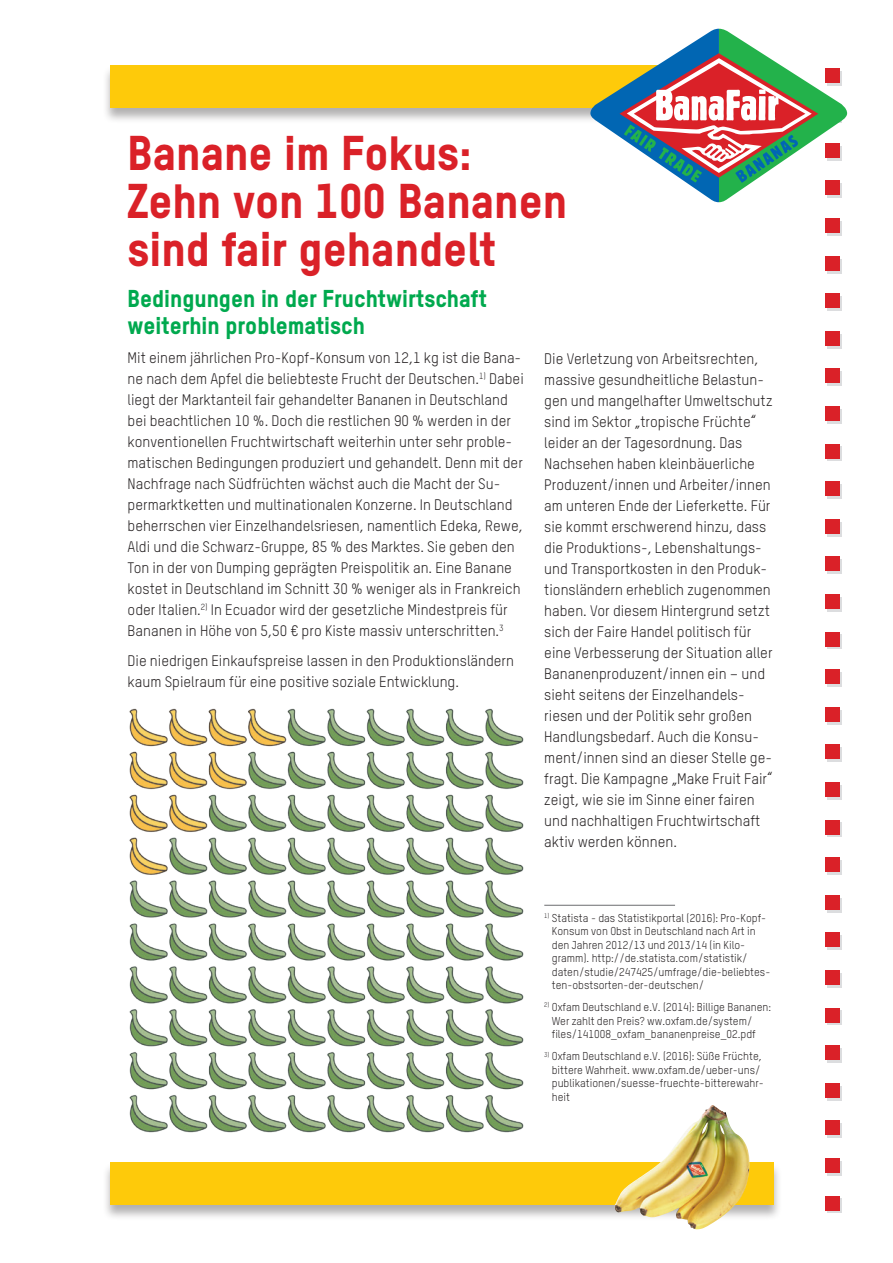
<style>
.page{position:relative;width:893px;height:1263px;background:#fff}
.page>*{position:absolute;margin:0;border:0;box-sizing:border-box;transform-origin:0 0}
.t1{font:800 48px/48px "TSTAR";color:#da2128}
.t2{font:800 24px/27px "TSTAR";color:#00a94e}
.t3{font:15px/21px "TSTARPRO";color:#231f20}
.t4{font:11.25px/13.5px "TSTARPRO";color:#231f20}
</style>
<div class="page">
<div style="left:102px;top:1162px;width:680px;height:59px;background:#231f20;opacity:.35"></div>
<div style="left:111px;top:1162px;width:663px;height:42px;background:#feca0a"></div>
<div style="left:102px;top:65px;width:680px;height:59px;background:#231f20;opacity:.35"></div>
<div style="left:111px;top:65px;width:663px;height:42px;background:#feca0a"></div>
<svg style="left:828px;top:785px;width:14px;height:14px"></svg>
<div style="left:825px;top:782px;width:14px;height:14px;background:#da2128"></div>
<svg style="left:828px;top:1161px;width:14px;height:14px"></svg>
<div style="left:825px;top:1158px;width:14px;height:14px;background:#da2128"></div>
<svg style="left:828px;top:221px;width:14px;height:14px"></svg>
<div style="left:825px;top:218px;width:14px;height:15px;background:#da2128"></div>
<svg style="left:828px;top:259px;width:14px;height:14px"></svg>
<div style="left:825px;top:256px;width:14px;height:14px;background:#da2128"></div>
<svg style="left:828px;top:296px;width:14px;height:15px"></svg>
<div style="left:825px;top:294px;width:14px;height:14px;background:#da2128"></div>
<svg style="left:828px;top:334px;width:14px;height:14px"></svg>
<div style="left:825px;top:331px;width:14px;height:14px;background:#da2128"></div>
<svg style="left:828px;top:372px;width:14px;height:14px"></svg>
<div style="left:825px;top:369px;width:14px;height:14px;background:#da2128"></div>
<svg style="left:828px;top:409px;width:14px;height:14px"></svg>
<div style="left:825px;top:406px;width:14px;height:15px;background:#da2128"></div>
<svg style="left:828px;top:447px;width:14px;height:14px"></svg>
<div style="left:825px;top:444px;width:14px;height:14px;background:#da2128"></div>
<svg style="left:828px;top:484px;width:14px;height:15px"></svg>
<div style="left:825px;top:482px;width:14px;height:14px;background:#da2128"></div>
<svg style="left:828px;top:823px;width:14px;height:14px"></svg>
<div style="left:825px;top:820px;width:14px;height:14px;background:#da2128"></div>
<svg style="left:828px;top:522px;width:14px;height:14px"></svg>
<div style="left:825px;top:519px;width:14px;height:14px;background:#da2128"></div>
<svg style="left:828px;top:898px;width:14px;height:14px"></svg>
<div style="left:825px;top:895px;width:14px;height:14px;background:#da2128"></div>
<svg style="left:828px;top:560px;width:14px;height:14px"></svg>
<div style="left:825px;top:557px;width:14px;height:14px;background:#da2128"></div>
<svg style="left:828px;top:936px;width:14px;height:14px"></svg>
<div style="left:825px;top:933px;width:14px;height:14px;background:#da2128"></div>
<svg style="left:828px;top:597px;width:14px;height:14px"></svg>
<div style="left:825px;top:594px;width:14px;height:14px;background:#da2128"></div>
<svg style="left:828px;top:973px;width:14px;height:14px"></svg>
<div style="left:825px;top:970px;width:14px;height:14px;background:#da2128"></div>
<svg style="left:828px;top:635px;width:14px;height:14px"></svg>
<div style="left:825px;top:632px;width:14px;height:14px;background:#da2128"></div>
<svg style="left:828px;top:1011px;width:14px;height:14px"></svg>
<div style="left:825px;top:1008px;width:14px;height:14px;background:#da2128"></div>
<svg style="left:828px;top:672px;width:14px;height:15px"></svg>
<div style="left:825px;top:670px;width:14px;height:14px;background:#da2128"></div>
<svg style="left:828px;top:1048px;width:14px;height:15px"></svg>
<div style="left:825px;top:1045px;width:14px;height:15px;background:#da2128"></div>
<svg style="left:828px;top:710px;width:14px;height:14px"></svg>
<div style="left:825px;top:707px;width:14px;height:14px;background:#da2128"></div>
<svg style="left:828px;top:1086px;width:14px;height:14px"></svg>
<div style="left:825px;top:1083px;width:14px;height:14px;background:#da2128"></div>
<svg style="left:828px;top:748px;width:14px;height:14px"></svg>
<div style="left:825px;top:745px;width:14px;height:14px;background:#da2128"></div>
<svg style="left:828px;top:1124px;width:14px;height:14px"></svg>
<div style="left:825px;top:1121px;width:14px;height:14px;background:#da2128"></div>
<svg style="left:828px;top:860px;width:14px;height:15px"></svg>
<div style="left:825px;top:858px;width:14px;height:14px;background:#da2128"></div>
<svg style="left:828px;top:1199px;width:14px;height:14px"></svg>
<div style="left:825px;top:1196px;width:14px;height:14px;background:#da2128"></div>
<img style="left:615px;top:1105px;width:97px;height:112px">
<svg style="left:590px;top:29px;width:257px;height:173px"></svg>
<img style="left:129px;top:708px;width:395px;height:425px">
<hr style="left:544px;top:905px;width:131px;height:1px;background:#6c6d70">
<h1 class="t1" style="left:128px;top:128px;width:441px">Banane im Fokus:<br>Zehn von 100 Bananen sind fair gehandelt</h1>
<h2 class="t2" style="left:128px;top:284px;width:361px">Bedingungen in der Fruchtwirtschaft weiterhin problematisch</h2>
<p class="t3" style="left:128px;top:347px;width:398px">Mit einem jährlichen Pro-Kopf-Konsum von 12,1 kg ist die Bana&shy;ne nach dem Apfel die beliebteste Frucht der Deutschen.<sup>1)</sup> Dabei liegt der Marktanteil fair gehandelter Bananen in Deutschland bei beachtlichen 10 %. Doch die restlichen 90 % werden in der konventionellen Fruchtwirtschaft weiterhin unter sehr proble&shy;matischen Bedingungen produziert und gehandelt. Denn mit der Nachfrage nach Südfrüchten wächst auch die Macht der Su&shy;permarktketten und multinationalen Konzerne. In Deutschland beherrschen vier Einzelhandelsriesen, namentlich Edeka, Rewe, Aldi und die Schwarz-Gruppe, 85 % des Marktes. Sie geben den Ton in der von Dumping geprägten Preispolitik an. Eine Banane kostet in Deutschland im Schnitt 30 % weniger als in Frankreich oder Italien.<sup>2)</sup> In Ecuador wird der gesetzliche Mindestpreis für Bananen in Höhe von 5,50 € pro Kiste massiv unterschritten.<sup>3</sup></p>
<p class="t3" style="left:128px;top:650px;width:388px">Die niedrigen Einkaufspreise lassen in den Produktionsländern kaum Spielraum für eine positive soziale Entwicklung.</p>
<p class="t3" style="left:544px;top:347px;width:230px">Die Verletzung von Arbeitsrechten, massive gesundheitliche Belastun&shy;gen und mangelhafter Umweltschutz sind im Sektor „tropische Früchte“ leider an der Tagesordnung. Das Nachsehen haben kleinbäuerliche Produzent/innen und Arbeiter/innen am unteren Ende der Lieferkette. Für sie kommt erschwerend hinzu, dass die Produktions-, Lebenshaltungs&shy;und Transportkosten in den Produk&shy;tionsländern erheblich zugenommen haben. Vor diesem Hintergrund setzt sich der Faire Handel politisch für eine Verbesserung der Situation aller Bananenproduzent/innen ein – und sieht seitens der Einzelhandels&shy;riesen und der Politik sehr großen Handlungsbedarf. Auch die Konsu&shy;ment/innen sind an dieser Stelle ge&shy;fragt. Die Kampagne „Make Fruit Fair“ zeigt, wie sie im Sinne einer fairen und nachhaltigen Fruchtwirtschaft aktiv werden können.</p>
<p class="t4" style="left:552px;top:911px;width:220px;text-indent:-8px"><sup>1)</sup> Statista - das Statistikportal (2016): Pro-Kopf-Konsum von Obst in Deutschland nach Art in den Jahren 2012/13 und 2013/14 (in Kilo&shy;gramm). http://de.statista.com/statistik/ daten/studie/247425/umfrage/die-beliebtes&shy;ten-obstsorten-der-deutschen/</p>
<p class="t4" style="left:552px;top:1000px;width:221px;text-indent:-7px"><sup>2)</sup> Oxfam Deutschland e.V. (2014): Billige Bananen:<br>Wer zahlt den Preis? ww.oxfam.de/system/ files/141008_oxfam_bananenpreise_02.pdf</p>
<p class="t4" style="left:552px;top:1049px;width:213px;text-indent:-7px"><sup>3)</sup> Oxfam Deutschland e.V. (2016): Süße Früchte, bittere Wahrheit. www.oxfam.de/ueber-uns/ publikationen/suesse-fruechte-bitterewahr&shy;heit</p>
</div>
